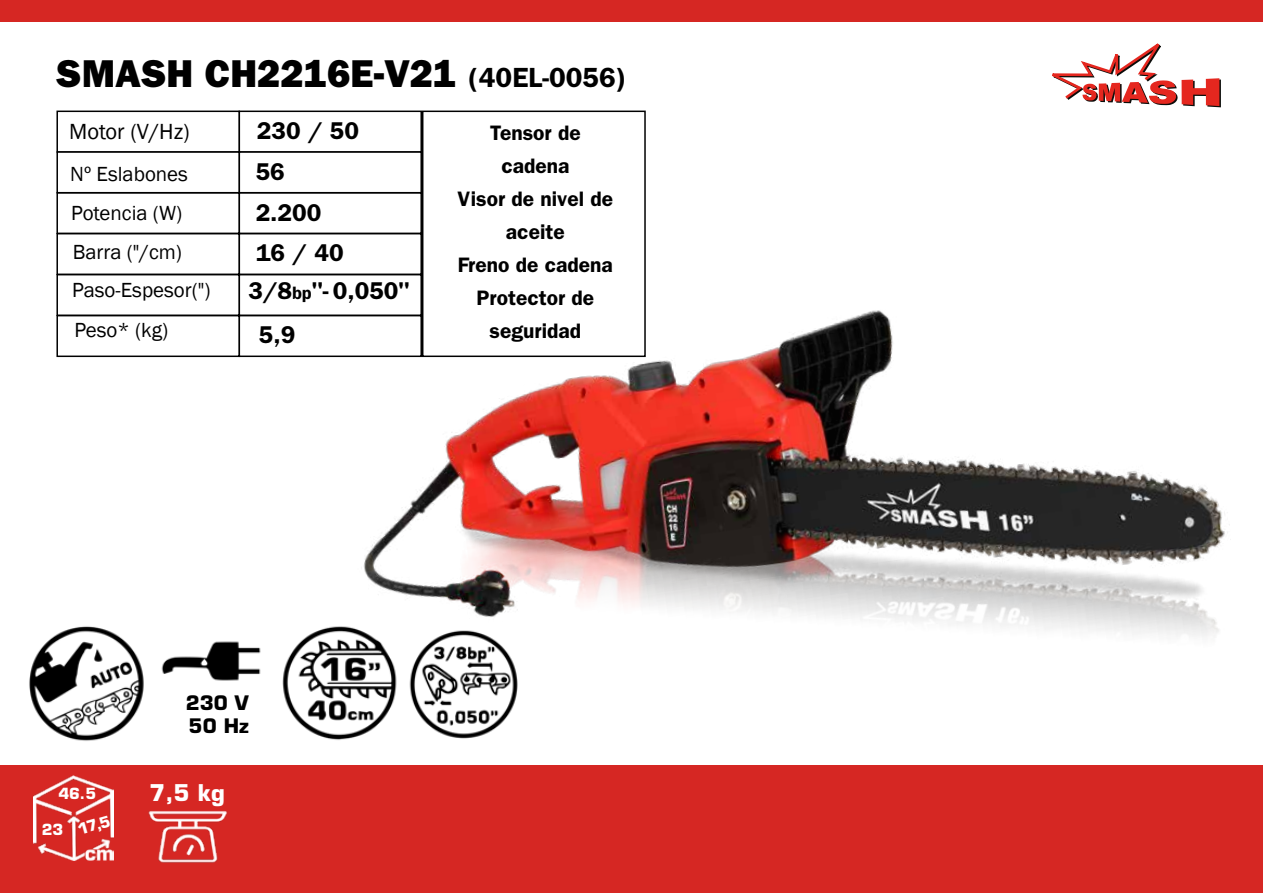
<style>
.page{position:relative;width:1263px;height:893px;background:#fff}
.page>*{position:absolute;margin:0;border:0;box-sizing:border-box;transform-origin:0 0}
.t1{font:39px "ITC Franklin Gothic Std Hvy";color:#000}
.t2{font:600 24.3px/40.5px "ITC Franklin Gothic Std";color:#000}
.t3{font:22.5px "Franklin Gothic";color:#000}
.t4{font:700 22.5px "Eurostile";color:#fff}
.t5{font:600 21px/33px "ITC Franklin Gothic Std";color:#000;text-align:center}
.t6{font:21px/38.8px "Franklin Gothic";color:#000}
.t7{font:700 19.5px/23.4px "Eurostile";color:#000}
.t8{font:700 15px "Eurostile";color:#fff}
.s1{font-family:"ITC Franklin Gothic Std";font-weight:600;font-size:27.9px}
.s2{font-size:18px}
</style>
<div class="page">
<div style="left:0;top:0;width:1263px;height:21px;background:#d62723"></div>
<div style="left:0;top:765px;width:1263px;height:128px;background:#d62723"></div>
<img style="left:148px;top:811px;width:80px;height:52px">
<img style="left:33px;top:776px;width:81px;height:84px">
<svg style="left:1052px;top:43px;width:169px;height:64px"></svg>
<div style="left:239px;top:111px;width:183px;height:42px;border:2px solid #000"></div>
<div style="left:56px;top:111px;width:184px;height:42px;border:2px solid #000"></div>
<div style="left:239px;top:151px;width:183px;height:42px;border:2px solid #000"></div>
<div style="left:56px;top:151px;width:184px;height:42px;border:2px solid #000"></div>
<div style="left:239px;top:233px;width:183px;height:42px;border:2px solid #000"></div>
<div style="left:56px;top:233px;width:184px;height:42px;border:2px solid #000"></div>
<div style="left:239px;top:274px;width:183px;height:42px;border:2px solid #000"></div>
<div style="left:56px;top:274px;width:184px;height:42px;border:2px solid #000"></div>
<div style="left:239px;top:315px;width:183px;height:42px;border:2px solid #000"></div>
<div style="left:56px;top:315px;width:184px;height:42px;border:2px solid #000"></div>
<img style="left:29px;top:626px;width:113px;height:115px">
<img style="left:142px;top:641px;width:119px;height:57px">
<img style="left:282px;top:661px;width:5px;height:44px">
<img style="left:287px;top:174px;width:943px;height:566px">
<h1 class="t1" style="left:56px;top:51px;width:572px">SMASH CH2216E-V21 <span class="s1">(40EL-0056)</span></h1>
<p class="t2" style="left:257px;top:110px;width:104px">230 / 50</p>
<p class="t2" style="left:435px;top:110px;width:109px">Motor 2 T</p>
<p class="t2" style="left:256px;top:151px;width:90px">56<br>2.200<br>16 / 40</p>
<p class="t2" style="left:259px;top:269px;width:152px;line-height:43.8px;text-indent:-10px">3/8<span class="s2">bp</span>"- 0,050"<br>5,9</p>
<p class="t3" style="left:69px;top:118px;width:122px">Motor (V/Hz)</p>
<p class="t6" style="left:70px;top:155px;width:142px">Nº Eslabones<br>Potencia (W)<br>Barra ("/cm)<br>Paso-Espesor(")</p>
<p class="t6" style="left:74px;top:311px;width:95px">Peso* (kg)</p>
<p class="t5" style="left:458px;top:116px;width:157px">Tensor de cadena<br>Visor de nivel de aceite<br>Freno de cadena<br>Protector de seguridad</p>
<p class="t7" style="left:186px;top:691px;width:65px">230 V<br>50 Hz</p>
<p class="t8" style="left:58px;top:784px;width:39px">46.5</p>
<p class="t4" style="left:149px;top:778px;width:77px">7,5 kg</p>
<p class="t8" style="left:42px;top:820px;width:23px">23</p>
<p class="t8" style="left:75px;top:821px;width:35px;rotate:-16deg">17,5</p>
</div>
